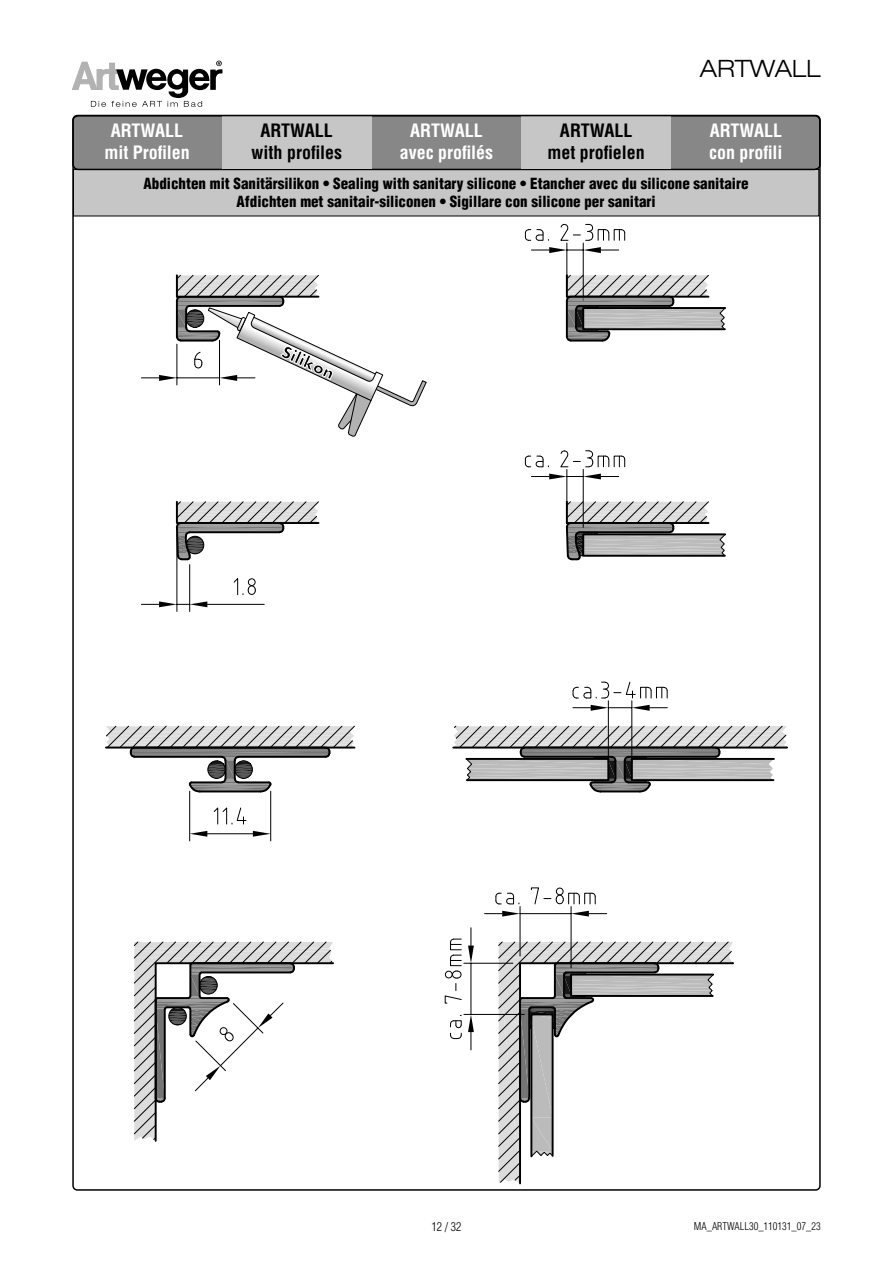
<style>
.page{position:relative;width:893px;height:1263px;background:#fff}
.page>*{position:absolute;margin:0;border:0;box-sizing:border-box;transform-origin:0 0}
.t1{font:300 expanded 24px "Helvetica Neue LT Std";color:#000}
.t2{font:700 condensed 18px/21.6px "Helvetica LT Std";color:#fff;text-align:center}
.t3{font:700 condensed 18px/21.6px "Helvetica LT Std";color:#000;text-align:center}
.t4{font:900 condensed 15px "Helvetica LT Std";color:#000}
.t5{font:300 condensed 12px "Helvetica LT Std";color:#000}
.t6{font:300 condensed 10.5px "Helvetica LT Std";color:#000}
</style>
<div class="page">
<hr style="left:189px;top:791px;width:1px;height:50px;background:#000">
<hr style="left:270px;top:791px;width:1px;height:50px;background:#000">
<hr style="left:566px;top:243px;width:1px;height:40px;background:#000">
<hr style="left:583px;top:243px;width:1px;height:58px;background:#000">
<svg style="left:531px;top:247px;width:88px;height:6px"></svg>
<svg style="left:524px;top:229px;width:25px;height:12px"></svg>
<svg style="left:560px;top:224px;width:20px;height:17px"></svg>
<svg style="left:586px;top:224px;width:40px;height:17px"></svg>
<svg style="left:565px;top:275px;width:161px;height:67px"></svg>
<svg style="left:106px;top:726px;width:249px;height:68px"></svg>
<svg style="left:453px;top:726px;width:334px;height:67px"></svg>
<hr style="left:608px;top:701px;width:1px;height:61px;background:#000">
<hr style="left:631px;top:701px;width:1px;height:61px;background:#000">
<svg style="left:573px;top:705px;width:94px;height:6px"></svg>
<svg style="left:572px;top:681px;width:96px;height:18px"></svg>
<svg style="left:134px;top:806px;width:200px;height:336px"></svg>
<hr style="left:520px;top:906px;width:1px;height:50px;background:#000">
<hr style="left:571px;top:906px;width:1px;height:62px;background:#000">
<hr style="left:520px;top:913px;width:51px;height:1px;background:#000">
<svg style="left:485px;top:911px;width:35px;height:5px"></svg>
<svg style="left:571px;top:911px;width:36px;height:5px"></svg>
<svg style="left:495px;top:892px;width:24px;height:13px"></svg>
<svg style="left:530px;top:887px;width:66px;height:18px"></svg>
<hr style="left:464px;top:963px;width:49px;height:1px;background:#000">
<hr style="left:464px;top:1014px;width:60px;height:1px;background:#000">
<hr style="left:470px;top:963px;width:1px;height:51px;background:#000">
<svg style="left:468px;top:928px;width:6px;height:35px"></svg>
<svg style="left:468px;top:1014px;width:6px;height:36px"></svg>
<svg style="left:450px;top:1015px;width:12px;height:24px"></svg>
<svg style="left:444px;top:938px;width:18px;height:66px"></svg>
<hr style="left:566px;top:275px;width:2px;height:22px;background:#000">
<hr style="left:176px;top:534px;width:1px;height:77px;background:#000">
<hr style="left:189px;top:565px;width:1px;height:46px;background:#000">
<hr style="left:207px;top:604px;width:57px;height:1px;background:#000">
<svg style="left:141px;top:601px;width:66px;height:6px"></svg>
<svg style="left:233px;top:578px;width:23px;height:17px"></svg>
<hr style="left:566px;top:469px;width:1px;height:40px;background:#000">
<hr style="left:583px;top:469px;width:1px;height:58px;background:#000">
<svg style="left:531px;top:474px;width:88px;height:5px"></svg>
<svg style="left:524px;top:455px;width:25px;height:13px"></svg>
<svg style="left:560px;top:450px;width:20px;height:18px"></svg>
<svg style="left:586px;top:450px;width:40px;height:18px"></svg>
<svg style="left:565px;top:501px;width:161px;height:60px"></svg>
<svg style="left:175px;top:500px;width:145px;height:61px"></svg>
<svg style="left:499px;top:942px;width:234px;height:241px"></svg>
<svg style="left:141px;top:275px;width:286px;height:162px"></svg>
<div style="left:73px;top:169px;width:746px;height:47px;background:#c6c6c6"></div>
<svg style="left:75px;top:114px;width:743px;height:57px;background:#808080"></svg>
<div style="left:222px;top:115px;width:150px;height:54px;background:#c6c6c6"></div>
<div style="left:521px;top:115px;width:150px;height:54px;background:#c6c6c6"></div>
<svg style="left:72px;top:61px;width:150px;height:46px"></svg>
<p class="t2" style="left:111px;top:120px;width:74px">ARTWALL</p>
<p class="t2" style="left:104px;top:142px;width:87px">mit Profilen</p>
<p class="t3" style="left:261px;top:120px;width:74px">ARTWALL</p>
<p class="t3" style="left:252px;top:142px;width:92px">with profiles</p>
<h1 class="t1" style="left:700px;top:55px;width:122px">ARTWALL</h1>
<p class="t2" style="left:400px;top:120px;width:95px">ARTWALL avec profilés</p>
<p class="t3" style="left:547px;top:120px;width:99px">ARTWALL met profielen</p>
<p class="t2" style="left:709px;top:120px;width:75px;text-align:left">ARTWALL con profili</p>
<p class="t4" style="left:144px;top:174px;width:606px">Abdichten mit Sanitärsilikon • Sealing with sanitary silicone • Etancher avec du silicone sanitaire</p>
<p class="t4" style="left:237px;top:192px;width:421px">Afdichten met sanitair-siliconen • Sigillare con silicone per sanitari</p>
<p class="t5" style="left:431px;top:1219px;width:31px">12 / 32</p>
<p class="t6" style="left:694px;top:1220px;width:128px">MA_ARTWALL30_110131_07_23</p>
</div>
